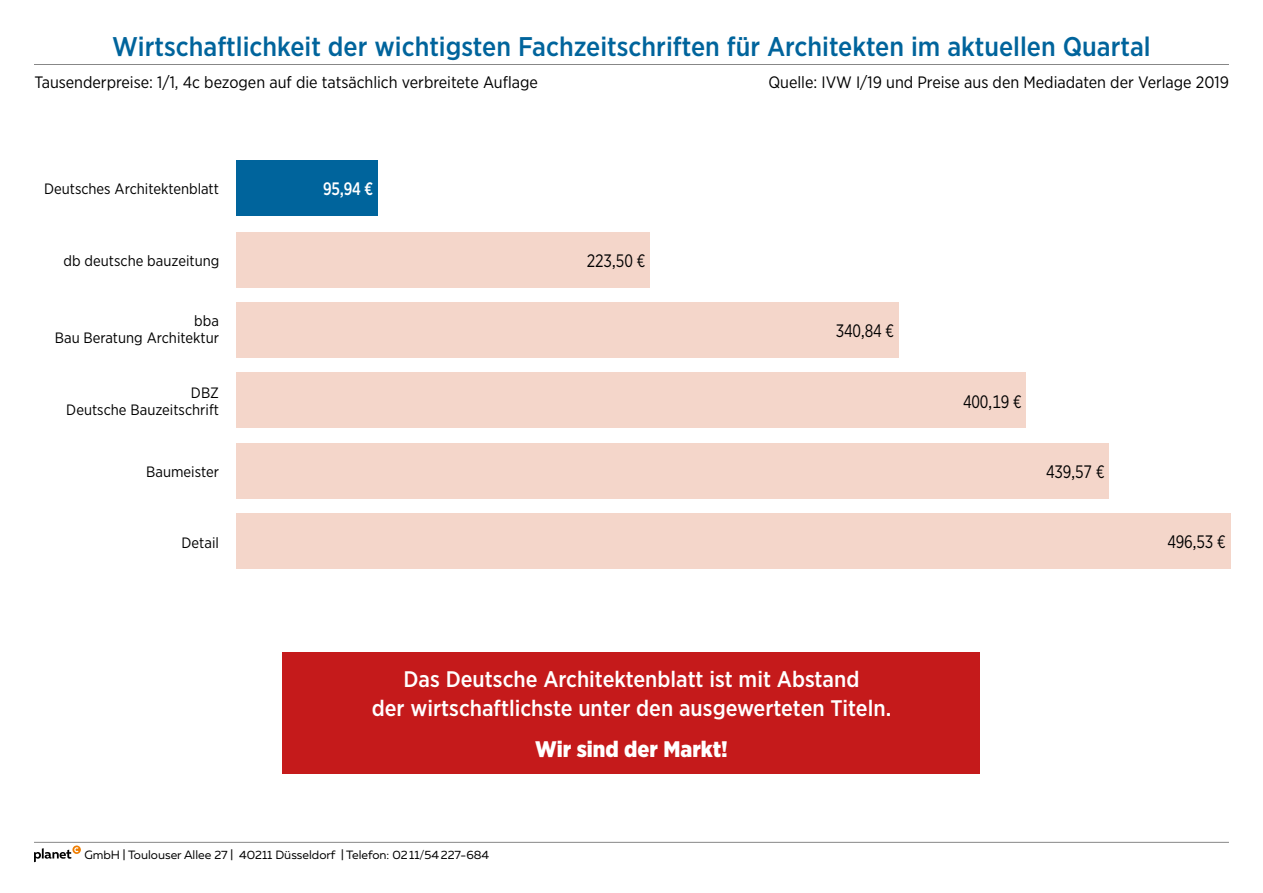
<style>
.page{position:relative;width:1263px;height:893px;background:#fff}
.page>*{position:absolute;margin:0;border:0;box-sizing:border-box;transform-origin:0 0}
.t1{font:500 27px "Gotham Narrow";color:#00649c}
.t2{font:500 22.5px/28.5px "Gotham Narrow";color:#fff;text-align:center}
.t3{font:900 22.5px "Gotham Narrow";color:#fff}
.t4{font:18px "Gotham Narrow";letter-spacing:-.015em;color:#000;scale:.9 1}
.t5{font:500 18px "Gotham Narrow";color:#fff;scale:.9 1}
.t6{font:16.5px "Gotham Narrow";color:#000}
.t7{font:15px/16.5px "Gotham Narrow";color:#000;text-align:right}
.t8{font:12px "Muller";color:#000}
</style>
<div class="page">
<div style="left:236px;top:513px;width:994px;height:55px;background:#f4d6ca"></div>
<div style="left:236px;top:373px;width:790px;height:55px;background:#f4d6ca"></div>
<div style="left:236px;top:443px;width:873px;height:55px;background:#f4d6ca"></div>
<div style="left:236px;top:161px;width:141px;height:55px;background:#00649c"></div>
<div style="left:236px;top:303px;width:662px;height:55px;background:#f4d6ca"></div>
<div style="left:236px;top:232px;width:413px;height:56px;background:#f4d6ca"></div>
<hr style="left:34px;top:842px;width:1195px;height:1px;background:#878787">
<svg style="left:72px;top:845px;width:9px;height:9px"></svg>
<svg style="left:34px;top:847px;width:45px;height:15px"></svg>
<hr style="left:34px;top:64px;width:1195px;height:1px;background:#878787">
<div style="left:283px;top:652px;width:697px;height:122px;background:#c51a1b"></div>
<h1 class="t1" style="left:112px;top:29px;width:1040px">Wirtschaftlichkeit der wichtigsten Fachzeitschriften für Architekten im aktuellen Quartal</h1>
<p class="t6" style="left:34px;top:72px;width:505px">Tausenderpreise: 1/1, 4c bezogen auf die tatsächlich verbreitete Auflage</p>
<p class="t6" style="left:768px;top:72px;width:462px">Quelle: IVW I/19 und Preise aus den Mediadaten der Verlage 2019</p>
<p class="t7" style="left:44px;top:180px;width:176px">Deutsches Architektenblatt</p>
<p class="t5" style="left:323px;top:178px;width:57px">95,94 €</p>
<p class="t7" style="left:64px;top:252px;width:157px">db deutsche bauzeitung</p>
<p class="t4" style="left:587px;top:250px;width:66px">223,50 €</p>
<p class="t7" style="left:55px;top:312px;width:166px">bba<br>Bau Beratung Architektur</p>
<p class="t4" style="left:836px;top:320px;width:66px">340,84 €</p>
<p class="t7" style="left:66px;top:384px;width:154px">DBZ<br>Deutsche Bauzeitschrift</p>
<p class="t4" style="left:963px;top:390px;width:66px">400,19 €</p>
<p class="t7" style="left:146px;top:463px;width:74px">Baumeister</p>
<p class="t4" style="left:1046px;top:460px;width:66px">439,57 €</p>
<p class="t7" style="left:182px;top:534px;width:39px">Detail</p>
<p class="t4" style="left:1167px;top:530px;width:66px">496,53 €</p>
<h2 class="t2" style="left:372px;top:665px;width:521px">Das Deutsche Architektenblatt ist mit Abstand<br>der wirtschaftlichste unter den ausgewerteten Titeln.</h2>
<h2 class="t3" style="left:535px;top:734px;width:194px">Wir sind der Markt!</h2>
<p class="t8" style="left:85px;top:847px;width:406px">GmbH | Toulouser Allee 27 | 40211 Düsseldorf | Telefon: 0211/54227-684</p>
</div>
